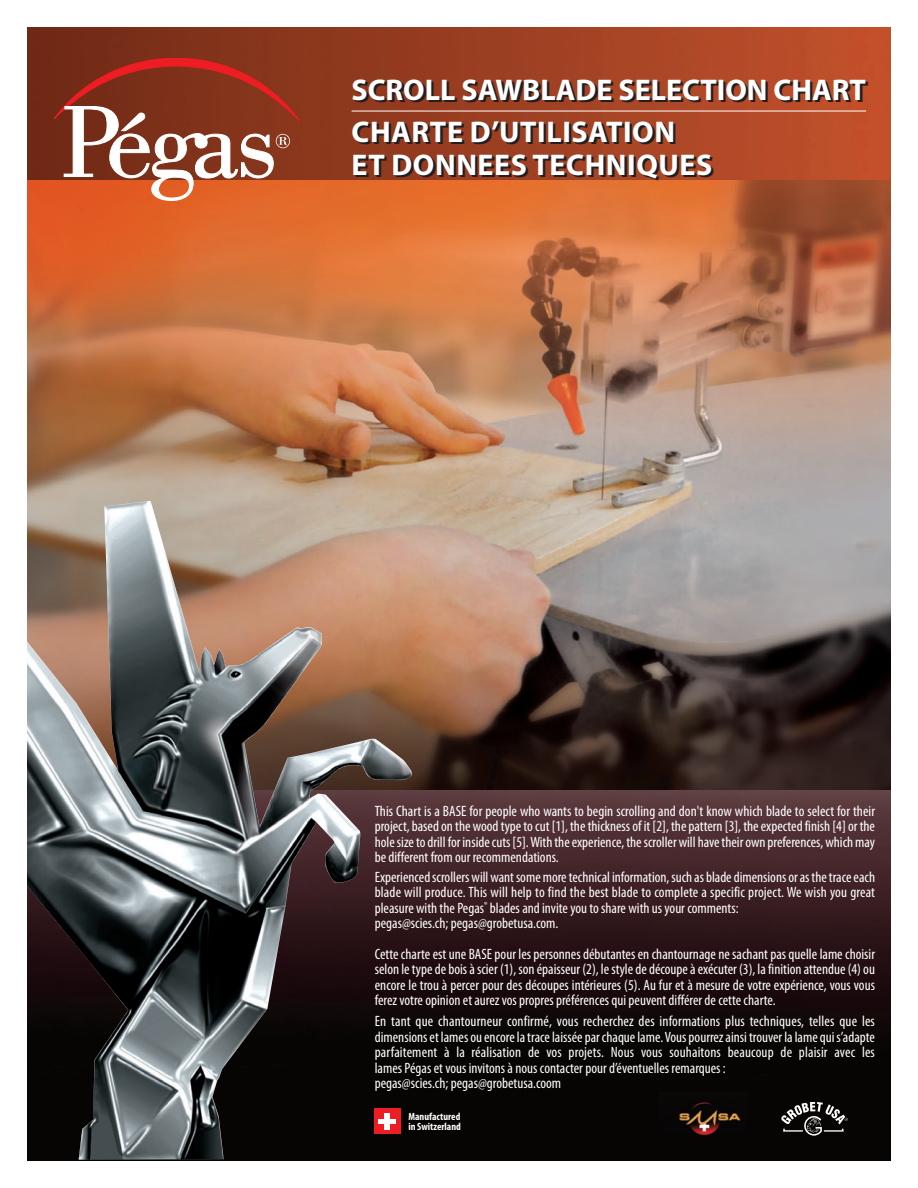
<style>
.page{position:relative;width:918px;height:1188px;background:#fff}
.page>*{position:absolute;margin:0;border:0;box-sizing:border-box;transform-origin:0 0}
.t1{font:700 30px/42px "Myriad Pro";color:#fff}
.t2{font:700 30px "Myriad Pro";letter-spacing:.02em;color:#fff}
.t3{font:condensed 15px/15.3px "Myriad Pro";color:#fff;text-align:justify}
.t4{font:700 condensed 10.5px/10.5px "Myriad Pro";color:#fff}
</style>
<div class="page">
<img style="left:27px;top:27px;width:864px;height:153px">
<div style="left:27px;top:790px;width:864px;height:371px;background:linear-gradient(to bottom,#553036,#000)"></div>
<img style="left:27px;top:180px;width:864px;height:610px">
<img style="left:27px;top:501px;width:386px;height:659px">
<svg style="left:54px;top:58px;width:245px;height:143px"></svg>
<div style="left:374px;top:1108px;width:27px;height:26px;background:#ee1d23"></div>
<div style="left:385px;top:1113px;width:5px;height:16px;background:#fff"></div>
<div style="left:379px;top:1119px;width:17px;height:5px;background:#fff"></div>
<svg style="left:781px;top:1102px;width:67px;height:34px"></svg>
<img style="left:658px;top:1093px;width:89px;height:50px">
<hr style="left:352px;top:111px;width:514px;height:1px;background:#fff">
<h1 class="t1" style="left:352px;top:71px;width:516px">SCROLL SAWBLADE SELECTION CHART<br>CHARTE D’UTILISATION</h1>
<h1 class="t2" style="left:352px;top:153px;width:362px">ET DONNEES TECHNIQUES</h1>
<p class="t3" style="left:375px;top:805px;width:502px">This Chart is a BASE for people who wants to begin scrolling and don't know which blade to select for their project, based on the wood type to cut [1], the thickness of it [2], the pattern [3], the expected finish [4] or the hole size to drill for inside cuts [5].With the experience, the scroller will have their own preferences, which may be different from our recommendations.</p>
<p class="t3" style="left:375px;top:871px;width:502px;text-align:left">Experienced scrollers will want some more technical information, such as blade dimensions or as the trace each blade will produce. This will help to find the best blade to complete a specific project. We wish you great pleasure with the Pegas<sup>®</sup> blades and invite you to share with us your comments:<br>pegas@scies.ch; pegas@grobetusa.com.</p>
<p class="t3" style="left:375px;top:948px;width:502px">Cette charte est une BASE pour les personnes débutantes en chantournage ne sachant pas quelle lame choisir selon le type de bois à scier (1), son épaisseur (2), le style de découpe à exécuter (3), la finition attendue (4) ou encore le trou à percer pour des découpes intérieures (5). Au fur et à mesure de votre expérience, vous vous ferez votre opinion et aurez vos propres préférences qui peuvent différer de cette charte.</p>
<p class="t3" style="left:375px;top:1015px;width:502px;text-align:left">En tant que chantourneur confirmé, vous recherchez des informations plus techniques, telles que les dimensions et lames ou encore la trace laissée par chaque lame.Vous pourrez ainsi trouver la lame qui s’adapte parfaitement à la réalisation de vos projets. Nous vous souhaitons beaucoup de plaisir avec les lames Pégas et vous invitons à nous contacter pour d’éventuelles remarques :<br>pegas@scies.ch; pegas@grobetusa.coom</p>
<p class="t4" style="left:408px;top:1112px;width:54px">Manufactured in Switzerland</p>
</div>
